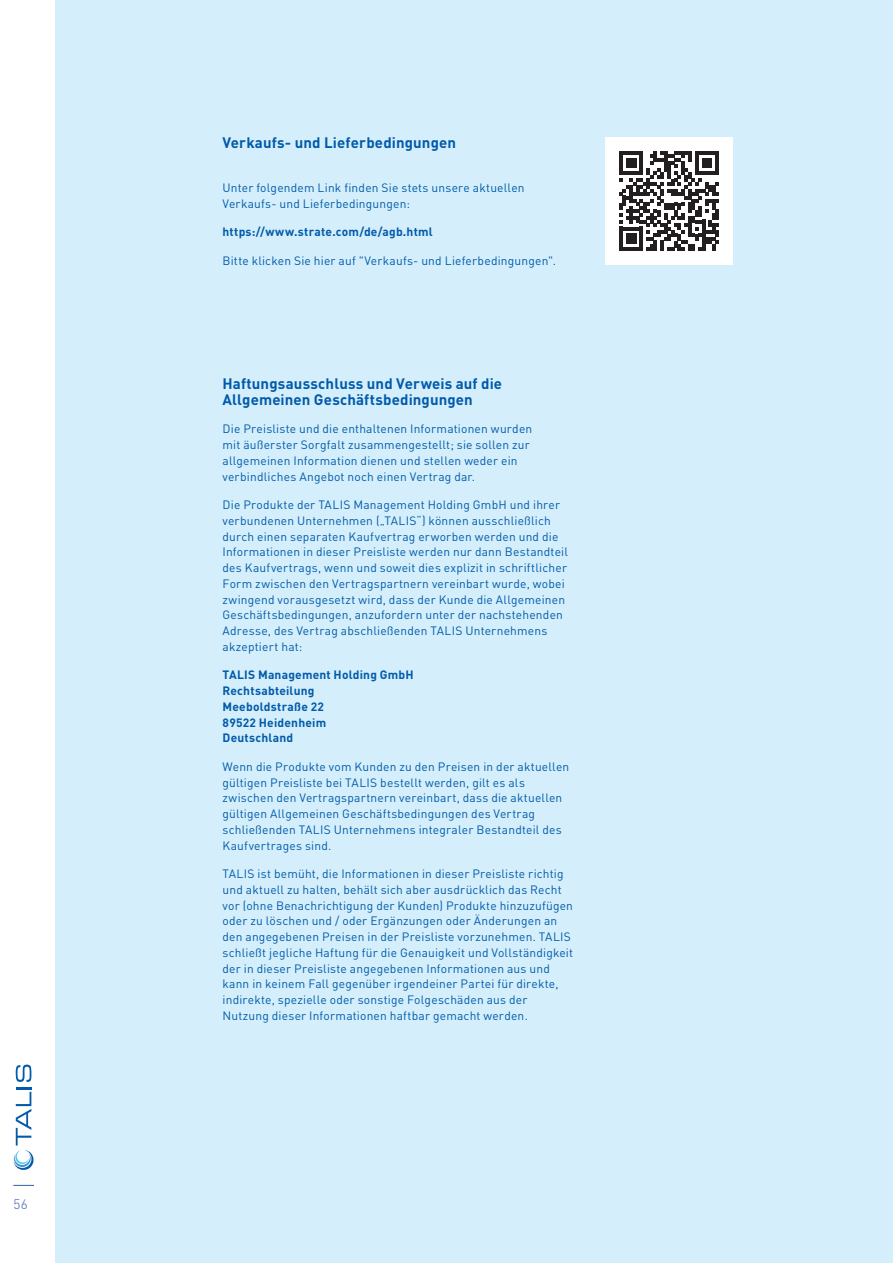
<style>
.page{position:relative;width:893px;height:1263px;background:#fff}
.page>*{position:absolute;margin:0;border:0;box-sizing:border-box;transform-origin:0 0}
.t1{font:700 15px/15.8px "DIN Pro";letter-spacing:.01em;color:#015aaa}
.t2{font:300 13.5px "DIN Pro";color:#385caa}
.t3{font:12px/15.8px "DIN Pro";letter-spacing:.015em;color:#015aaa}
.t4{font:700 12px/15.8px "DIN Pro";letter-spacing:.02em;color:#015aaa}
</style>
<div class="page">
<div style="left:55px;top:0;width:838px;height:1263px;background:#d4effb"></div>
<div style="left:605px;top:137px;width:128px;height:128px;background:#fff"></div>
<svg style="left:619px;top:151px;width:100px;height:100px"></svg>
<svg style="left:13px;top:1185px;width:21px;height:1px"></svg>
<svg style="left:14px;top:1088px;width:20px;height:82px"></svg>
<svg style="left:16px;top:1064px;width:15px;height:18px"></svg>
<p class="t2" style="left:13px;top:1195px;width:16px">56</p>
<p class="t1" style="left:223px;top:132px;width:235px">Verkaufs- und Lieferbedingungen</p>
<p class="t3" style="left:223px;top:178px;width:304px">Unter folgendem Link finden Sie stets unsere aktuellen<br>Verkaufs- und Lieferbedingungen:</p>
<p class="t4" style="left:223px;top:222px;width:212px">https://www.strate.com/de/agb.html</p>
<p class="t3" style="left:223px;top:251px;width:335px">Bitte klicken Sie hier auf "Verkaufs- und Lieferbedingungen".</p>
<p class="t1" style="left:223px;top:374px;width:281px">Haftungsausschluss und Verweis auf die<br>Allgemeinen Geschäftsbedingungen</p>
<p class="t3" style="left:223px;top:420px;width:311px">Die Preisliste und die enthaltenen Informationen wurden mit äußerster Sorgfalt zusammengestellt; sie sollen zur allgemeinen Information dienen und stellen weder ein verbindliches Angebot noch einen Vertrag dar.</p>
<p class="t3" style="left:223px;top:496px;width:347px">Die Produkte der TALIS Management Holding GmbH und ihrer verbundenen Unternehmen („TALIS“) können ausschließlich durch einen separaten Kaufvertrag erworben werden und die Informationen in dieser Preisliste werden nur dann Bestandteil des Kaufvertrags, wenn und soweit dies explizit in schriftlicher Form zwischen den Vertragspartnern vereinbart wurde, wobei zwingend vorausgesetzt wird, dass der Kunde die Allgemeinen Geschäftsbedingungen, anzufordern unter der nachstehenden Adresse, des Vertrag abschließenden TALIS Unternehmens akzeptiert hat:</p>
<p class="t4" style="left:223px;top:666px;width:193px">TALIS Management Holding GmbH<br>Rechtsabteilung<br>Meeboldstraße 22<br>89522 Heidenheim<br>Deutschland</p>
<p class="t3" style="left:223px;top:757px;width:348px">Wenn die Produkte vom Kunden zu den Preisen in der aktuellen gültigen Preisliste bei TALIS bestellt werden, gilt es als zwischen den Vertragspartnern vereinbart, dass die aktuellen gültigen Allgemeinen Geschäftsbedingungen des Vertrag schließenden TALIS Unternehmens integraler Bestandteil des Kaufvertrages sind.</p>
<p class="t3" style="left:223px;top:865px;width:352px">TALIS ist bemüht, die Informationen in dieser Preisliste richtig und aktuell zu halten, behält sich aber ausdrücklich das Recht vor (ohne Benachrichtigung der Kunden) Produkte hinzuzufügen oder zu löschen und / oder Ergänzungen oder Änderungen an den angegebenen Preisen in der Preisliste vorzunehmen. TALIS schließt jegliche Haftung für die Genauigkeit und Vollständigkeit der in dieser Preisliste angegebenen Informationen aus und kann in keinem Fall gegenüber irgendeiner Partei für direkte, indirekte, spezielle oder sonstige Folgeschäden aus der Nutzung dieser Informationen haftbar gemacht werden.</p>
</div>
